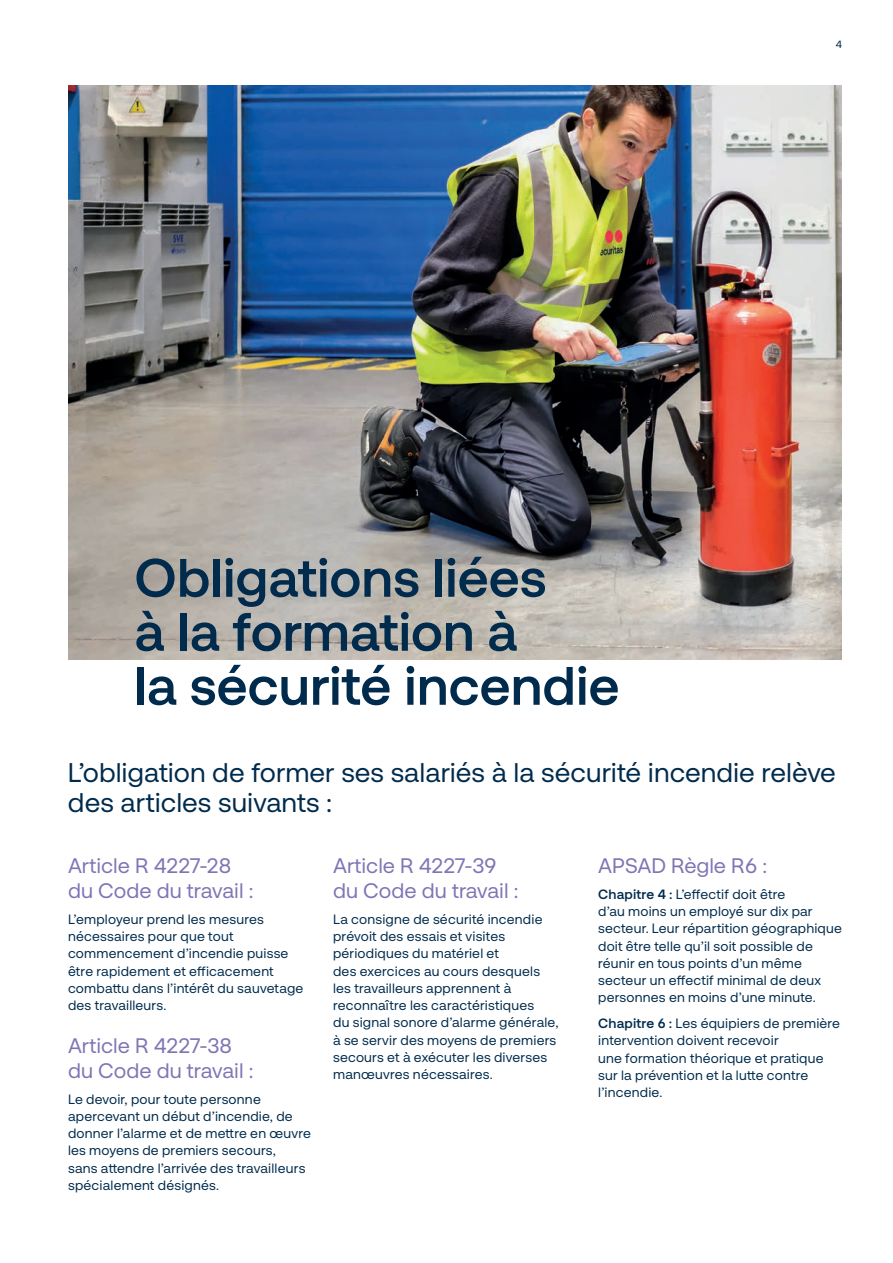
<style>
.page{position:relative;width:893px;height:1263px;background:#fff}
.page>*{position:absolute;margin:0;border:0;box-sizing:border-box;transform-origin:0 0}
.t1{font:700 54px/54px "Securitas Pro";letter-spacing:-.005em;color:#002b4c}
.t2{font:27px/30px "Securitas Pro";color:#002b4c}
.t3{font:21px/25.2px "Securitas Pro";color:#8174b5}
.t4{font:13.5px/17.2px "Securitas Pro";letter-spacing:.015em;color:#002b4c}
.t5{font:10.5px "Securitas Pro";color:#002b4c}
.s1{font-weight:700}
</style>
<div class="page">
<img style="left:68px;top:85px;width:774px;height:574px">
<h1 class="t1" style="left:134px;top:551px;width:487px">Obligations liées<br>à la formation à<br>la sécurité incendie</h1>
<p class="t5" style="left:836px;top:37px;width:8px">4</p>
<h2 class="t2" style="left:68px;top:757px;width:769px">L’obligation de former ses salariés à la sécurité incendie relève des articles suivants :</h2>
<h3 class="t3" style="left:68px;top:853px;width:187px">Article R 4227-28 du Code du travail :</h3>
<p class="t4" style="left:68px;top:910px;width:237px">L’employeur prend les mesures nécessaires pour que tout commencement d’incendie puisse être rapidement et efficacement combattu dans l’intérêt du sauvetage des travailleurs.</p>
<h3 class="t3" style="left:68px;top:1032px;width:187px">Article R 4227-38 du Code du travail :</h3>
<p class="t4" style="left:68px;top:1090px;width:244px">Le devoir, pour toute personne apercevant un début d’incendie, de donner l’alarme et de mettre en œuvre les moyens de premiers secours,<br>sans attendre l’arrivée des travailleurs spécialement désignés.</p>
<h3 class="t3" style="left:333px;top:853px;width:187px">Article R 4227-39 du Code du travail :</h3>
<p class="t4" style="left:333px;top:910px;width:227px">La consigne de sécurité incendie prévoit des essais et visites périodiques du matériel et<br>des exercices au cours desquels les travailleurs apprennent à reconnaître les caractéristiques<br>du signal sonore d’alarme générale, à se servir des moyens de premiers secours et à exécuter les diverses manœuvres nécessaires.</p>
<h3 class="t3" style="left:598px;top:853px;width:171px">APSAD Règle R6 :</h3>
<p class="t4" style="left:598px;top:885px;width:245px"><span class="s1">Chapitre 4 :</span> L’effectif doit être<br>d’au moins un employé sur dix par secteur. Leur répartition géographique doit être telle qu’il soit possible de réunir en tous points d’un même secteur un effectif minimal de deux personnes en moins d’une minute.</p>
<p class="t4" style="left:598px;top:1014px;width:243px"><span class="s1">Chapitre 6 :</span> Les équipiers de première intervention doivent recevoir<br>une formation théorique et pratique sur la prévention et la lutte contre l’incendie.</p>
</div>
